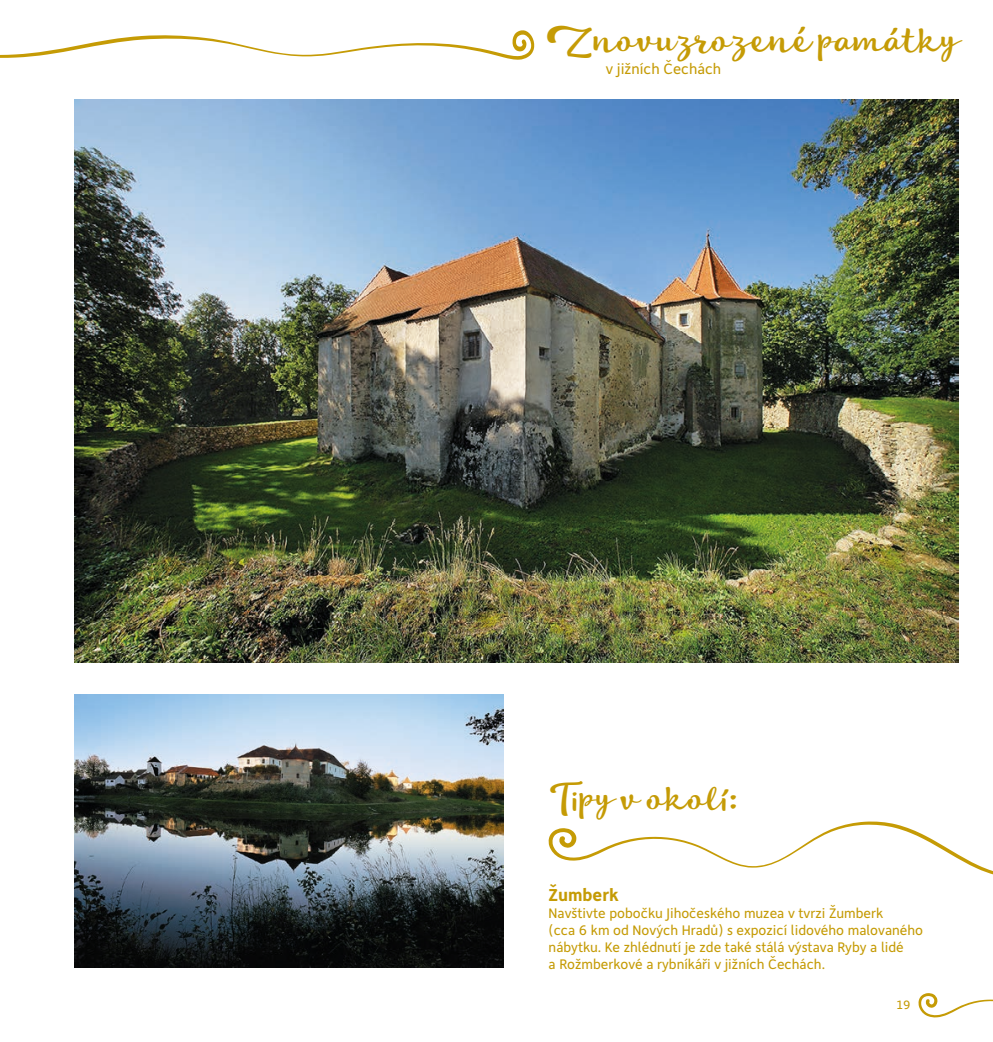
<style>
.page{position:relative;width:993px;height:1042px;background:#fff}
.page>*{position:absolute;margin:0;border:0;box-sizing:border-box;transform-origin:0 0}
.t1{font:35.88px "Lifehack";color:#c59b05}
.t2{font:35px "Lifehack";color:#c59b05}
.t3{font:700 17.5px "Depot";color:#c59b05}
.t4{font:15.05px "Depot";color:#c59b05}
.t5{font:14px/16.8px "Depot";color:#c59b05}
.t6{font:12.25px "Depot";color:#c59b05}
</style>
<div class="page">
<svg style="left:918px;top:993px;width:74px;height:24px"></svg>
<svg style="left:0;top:30px;width:534px;height:30px"></svg>
<img style="left:74px;top:99px;width:883px;height:563px">
<svg style="left:548px;top:821px;width:444px;height:53px"></svg>
<img style="left:74px;top:694px;width:430px;height:273px">
<h1 class="t1" style="left:545px;top:15px;width:415px">Znovuzrozené památky</h1>
<p class="t4" style="left:605px;top:59px;width:117px">v jižních Čechách</p>
<h2 class="t2" style="left:548px;top:773px;width:191px">Tipy v okolí:</h2>
<p class="t3" style="left:548px;top:884px;width:71px">Žumberk</p>
<p class="t5" style="left:548px;top:904px;width:376px">Navštivte pobočku Jihočeského muzea v tvrzi Žumberk<br>(cca 6 km od Nových Hradů) s expozicí lidového malovaného nábytku. Ke zhlédnutí je zde také stálá výstava Ryby a lidé<br>a Rožmberkové a rybníkáři v jižních Čechách.</p>
<p class="t6" style="left:896px;top:997px;width:16px">19</p>
</div>
